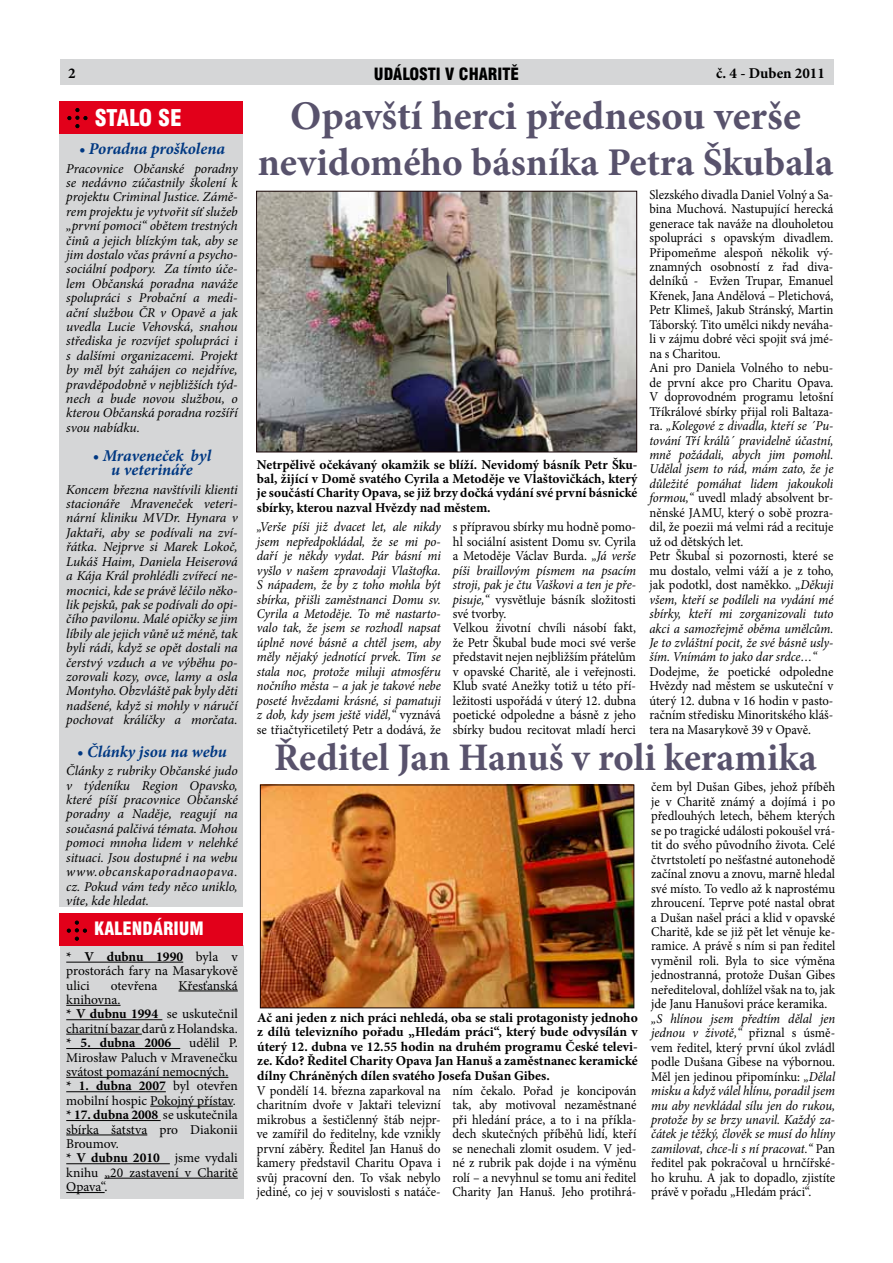
<style>
.page{position:relative;width:893px;height:1263px;background:#fff}
.page>*{position:absolute;margin:0;border:0;box-sizing:border-box;transform-origin:0 0}
.t1{font:700 40.8px "Minion Pro";color:#58526c}
.t2{font:700 39.3px "Minion Pro";color:#58526c}
.t3{font:700 39px "Minion Pro";letter-spacing:-.005em;color:#58526c}
.t4{font:900 condensed 22.5px "Swiss 721 BTCE";letter-spacing:-.02em;color:#fff}
.t5{font:900 condensed 18px "Swiss 721 BTCE";color:#fff}
.t6{font:italic 700 16.5px/14.4px "Minion Pro";letter-spacing:-.005em;color:#003882;text-align:center}
.t7{font:900 condensed 16.5px "Swiss 721 BTCE";color:#000}
.t8{font:700 15px "Minion Pro";color:#000}
.t9{font:13.5px/14.4px "Minion Pro";color:#000;text-align:justify;scale:.94 1}
.t10{font:italic 13.5px/14.4px "Minion Pro";letter-spacing:-.005em;color:#000;text-align:justify}
.t11{font:italic 13.5px/14.4px "Minion Pro";letter-spacing:-.005em;color:#000;text-align:justify;scale:.94 1}
.t12{font:700 13.5px/14.4px "Minion Pro";color:#000;text-align:justify}
.t13{font:13.5px/14.4px "Minion Pro";color:#000}
.s1{font-weight:700}
.s2{font-style:italic}
.s3{font-style:normal}
</style>
<div class="page">
<div style="left:60px;top:60px;width:773px;height:25px;background:#d5d6d7"></div>
<div style="left:60px;top:120px;width:183px;height:787px;background:#d5d6d7"></div>
<div style="left:60px;top:101px;width:183px;height:32px;background:#e2001a"></div>
<svg style="left:67px;top:108px;width:20px;height:20px"></svg>
<div style="left:60px;top:945px;width:183px;height:253px;background:#d5d6d7"></div>
<hr style="left:66px;top:962px;width:117px;height:1px;background:#000">
<hr style="left:179px;top:990px;width:59px;height:1px;background:#000">
<hr style="left:66px;top:1005px;width:55px;height:1px;background:#000">
<hr style="left:66px;top:1019px;width:96px;height:1px;background:#000">
<hr style="left:66px;top:1034px;width:76px;height:1px;background:#000">
<hr style="left:66px;top:1048px;width:114px;height:1px;background:#000">
<hr style="left:66px;top:1077px;width:162px;height:1px;background:#000">
<hr style="left:66px;top:1091px;width:100px;height:1px;background:#000">
<hr style="left:150px;top:1106px;width:83px;height:1px;background:#000">
<hr style="left:66px;top:1120px;width:95px;height:1px;background:#000">
<hr style="left:66px;top:1134px;width:81px;height:1px;background:#000">
<hr style="left:66px;top:1163px;width:104px;height:1px;background:#000">
<hr style="left:104px;top:1178px;width:134px;height:1px;background:#000">
<hr style="left:66px;top:1192px;width:39px;height:1px;background:#000">
<div style="left:59px;top:913px;width:184px;height:33px;background:#e2001a"></div>
<svg style="left:67px;top:920px;width:20px;height:21px"></svg>
<img style="left:258px;top:193px;width:377px;height:257px">
<div style="left:256px;top:191px;width:381px;height:261px;border:1px solid #160405"></div>
<img style="left:262px;top:786px;width:370px;height:220px">
<div style="left:260px;top:784px;width:374px;height:224px;border:1px solid #160405"></div>
<p class="t8" style="left:68px;top:62px;width:9px">2</p>
<p class="t7" style="left:374px;top:63px;width:147px">UDÁLOSTI V CHARITĚ</p>
<p class="t8" style="left:716px;top:62px;width:110px">č. 4 - Duben 2011</p>
<h3 class="t4" style="left:95px;top:103px;width:76px">STALO SE</h3>
<p class="t6" style="left:79px;top:141px;width:147px">• Poradna proškolena</p>
<p class="t10" style="left:66px;top:161px;width:173px">Pracovnice Občanské poradny se nedávno zúčastnily školení k projektu Criminal Justice. Zámě&shy;rem projektu je vytvořit síť služeb „první pomoci“ obětem trestných činů a jejich blízkým tak, aby se jim dostalo včas právní a psycho&shy;sociální podpory. Za tímto úče&shy;lem Občanská poradna naváže spolupráci s Probační a medi&shy;ační službou ČR v Opavě a jak uvedla Lucie Vehovská, snahou střediska je rozvíjet spolupráci i s dalšími organizacemi. Projekt by měl být zahájen co nejdříve, pravděpodobně v nejbližších týd&shy;nech a bude novou službou, o kterou Občanská poradna rozšíří svou nabídku.</p>
<p class="t6" style="left:93px;top:448px;width:120px">• Mraveneček byl u veterináře</p>
<p class="t10" style="left:66px;top:482px;width:173px">Koncem března navštívili klienti stacionáře Mraveneček veteri&shy;nární kliniku MVDr. Hynara v Jaktaři, aby se podívali na zví&shy;řátka. Nejprve si Marek Lokoč, Lukáš Haim, Daniela Heiserová a Kája Král prohlédli zvířecí ne&shy;mocnici, kde se právě léčilo něko&shy;lik pejsků, pak se podívali do opi&shy;čího pavilonu. Malé opičky se jim líbily ale jejich vůně už méně, tak byli rádi, když se opět dostali na čerstvý vzduch a ve výběhu po&shy;zorovali kozy, ovce, lamy a osla Montyho. Obzvláště pak byly děti nadšené, když si mohly v náručí pochovat králíčky a morčata.</p>
<p class="t6" style="left:77px;top:744px;width:151px">• Články jsou na webu</p>
<p class="t10" style="left:66px;top:764px;width:173px">Články z rubriky Občanské judo v týdeníku Region Opavsko, které píší pracovnice Občanské poradny a Naděje, reagují na současná palčivá témata. Mohou pomoci mnoha lidem v nelehké situaci. Jsou dostupné i na webu www.obcanskaporadnaopava. cz. Pokud vám tedy něco uniklo, víte, kde hledat.</p>
<h3 class="t5" style="left:94px;top:917px;width:111px">KALENDÁRIUM</h3>
<p class="t13" style="left:66px;top:949px;width:173px;text-align:justify"><span class="s1">* V dubnu 1990</span> byla v prostorách fary na Masarykově ulici</p>
<p class="t13" style="left:111px;top:978px;width:48px">otevřena</p>
<p class="t13" style="left:178px;top:978px;width:61px">Křesťanská</p>
<p class="t13" style="left:66px;top:992px;width:173px">knihovna.<br><span class="s1">* V dubnu 1994</span> se uskutečnil charitní bazar darů z Holandska.</p>
<p class="t12" style="left:66px;top:1035px;width:107px">* 5. dubna 2006</p>
<p class="t13" style="left:66px;top:1036px;width:173px;text-indent:123px">udělil P.<br>Mirosław Paluch v Mravenečku svátost pomazání nemocných.<br><span class="s1">* 1. dubna 2007</span> byl otevřen mobilní hospic Pokojný přístav. <span class="s1">* 17. dubna 2008</span> se uskutečnila sbírka šatstva pro Diakonii<br>Broumov.<br><span class="s1">* V dubnu 2010</span> jsme vydali knihu „20 zastavení v Charitě<br>Opava“.</p>
<h1 class="t1" style="left:290px;top:87px;width:512px">Opavští herci přednesou verše</h1>
<h2 class="t2" style="left:258px;top:135px;width:577px">nevidomého básníka Petra Škubala</h2>
<p class="t9" style="left:649px;top:187px;width:197px;text-align:left">Slezského divadla Daniel Volný a Sa&shy;bina Muchová. Nastupující herecká generace tak naváže na dlouholetou spolupráci s opavským divadlem.<br>Připomeňme alespoň několik vý&shy;znamných osobností z řad diva&shy;delníků - Evžen Trupar, Emanuel Křenek, Jana Andělová – Pletichová, Petr Klimeš, Jakub Stránský, Martin Táborský. Tito umělci nikdy neváha&shy;li v zájmu dobré věci spojit svá jmé&shy;na s Charitou.<br>Ani pro Daniela Volného to nebu&shy;de první akce pro Charitu Opava.<br>V doprovodném programu letošní Tříkrálové sbírky přijal roli Baltaza&shy;ra. <span class="s2">„Kolegové z divadla, kteří se ´Pu&shy;tování Tří králů´ pravidelně účastní, mně požádali, abych jim pomohl.<br>Udělal jsem to rád, mám zato, že je důležité pomáhat lidem jakoukoli formou,“</span> uvedl mladý absolvent br&shy;něnské JAMU, který o sobě prozra&shy;dil, že poezii má velmi rád a recituje už od dětských let.<br>Petr Škubal si pozornosti, které se mu dostalo, velmi váží a je z toho, jak podotkl, dost naměkko. <span class="s2">„Děkuji všem, kteří se podíleli na vydání mé sbírky, kteří mi zorganizovali tuto akci a samozřejmě oběma umělcům.<br>Je to zvláštní pocit, že své básně usly&shy;ším. Vnímám to jako dar srdce…“</span></p>
<p class="t9" style="left:649px;top:664px;width:197px">Dodejme, že poetické odpoledne Hvězdy nad městem se uskuteční v úterý 12. dubna v 16 hodin v pasto&shy;račním středisku Minoritského kláš&shy;tera na Masarykově 39 v Opavě.</p>
<p class="t12" style="left:257px;top:457px;width:382px">Netrpělivě očekávaný okamžik se blíží. Nevidomý básník Petr Šku&shy;bal, žijící v Domě svatého Cyrila a Metoděje ve Vlaštovičkách, který je součástí Charity Opava, se již brzy dočká vydání své první básnické sbírky, kterou nazval Hvězdy nad městem.</p>
<p class="t11" style="left:257px;top:520px;width:197px">„Verše píši již dvacet let, ale nikdy jsem nepředpokládal, že se mi po&shy;daří je někdy vydat. Pár básní mi vyšlo v našem zpravodaji Vlaštofka.<br>S nápadem, že by z toho mohla být sbírka, přišli zaměstnanci Domu sv.<br>Cyrila a Metoděje. To mě nastarto&shy;valo tak, že jsem se rozhodl napsat úplně nové básně a chtěl jsem, aby měly nějaký jednotící prvek. Tím se stala noc, protože miluji atmosféru nočního města – a jak je takové nebe poseté hvězdami krásné, si pamatuji z dob, kdy jsem ještě viděl,“ <span class="s3">vyznává se třiačtyřicetiletý Petr a dodává, že</span></p>
<p class="t9" style="left:453px;top:520px;width:196px;text-align:left">s přípravou sbírky mu hodně pomo&shy;hl sociální asistent Domu sv. Cyrila a Metoděje Václav Burda. <span class="s2">„Já verše píši braillovým písmem na psacím stroji, pak je čtu Vaškovi a ten je pře&shy;pisuje,“</span> vysvětluje básník složitosti své tvorby.<br>Velkou životní chvíli násobí fakt, že Petr Škubal bude moci své verše představit nejen nejbližším přátelům v opavské Charitě, ale i veřejnosti.<br>Klub svaté Anežky totiž u této pří&shy;ležitosti uspořádá v úterý 12. dubna poetické odpoledne a básně z jeho sbírky budou recitovat mladí herci</p>
<h3 class="t3" style="left:274px;top:730px;width:544px">Ředitel Jan Hanuš v roli keramika</h3>
<p class="t12" style="left:257px;top:1010px;width:382px">Ač ani jeden z nich práci nehledá, oba se stali protagonisty jednoho z dílů televizního pořadu „Hledám práci“, který bude odvysílán v úterý 12. dubna ve 12.55 hodin na druhém programu České televi&shy;ze. Kdo? Ředitel Charity Opava Jan Hanuš a zaměstnanec keramické dílny Chráněných dílen svatého Josefa Dušan Gibes.</p>
<p class="t9" style="left:257px;top:1083px;width:197px">V pondělí 14. března zaparkoval na charitním dvoře v Jaktaři televizní mikrobus a šestičlenný štáb nejpr&shy;ve zamířil do ředitelny, kde vznikly první záběry. Ředitel Jan Hanuš do kamery představil Charitu Opava i svůj pracovní den. To však nebylo jediné, co jej v souvislosti s natáče-</p>
<p class="t9" style="left:452px;top:1083px;width:197px">ním čekalo. Pořad je koncipován tak, aby motivoval nezaměstnané při hledání práce, a to i na příkla&shy;dech skutečných příběhů lidí, kteří se nenechali zlomit osudem. V jed&shy;né z rubrik pak dojde i na výměnu rolí – a nevyhnul se tomu ani ředitel Charity Jan Hanuš. Jeho protihrá-</p>
<p class="t9" style="left:651px;top:780px;width:197px">čem byl Dušan Gibes, jehož příběh je v Charitě známý a dojímá i po předlouhých letech, během kterých se po tragické události pokoušel vrá&shy;tit do svého původního života. Celé čtvrtstoletí po nešťastné autonehodě začínal znovu a znovu, marně hledal své místo. To vedlo až k naprostému zhroucení. Teprve poté nastal obrat a Dušan našel práci a klid v opavské Charitě, kde se již pět let věnuje ke&shy;ramice. A právě s ním si pan ředitel vyměnil roli. Byla to sice výměna jednostranná, protože Dušan Gibes neřediteloval, dohlížel však na to, jak jde Janu Hanušovi práce keramika.</p>
<p class="t11" style="left:651px;top:1011px;width:197px">„S hlínou jsem předtím dělal jen jednou v životě,“ <span class="s3">přiznal s úsmě&shy;vem ředitel, který první úkol zvládl podle Dušana Gibese na výbornou.<br>Měl jen jedinou připomínku:</span> „Dělal misku a když válel hlínu, poradil jsem mu aby nevkládal sílu jen do rukou, protože by se brzy unavil. Každý za&shy;čátek je těžký, člověk se musí do hlíny zamilovat, chce-li s ní pracovat.“ <span class="s3">Pan ředitel pak pokračoval u hrnčířské&shy;ho kruhu. A jak to dopadlo, zjistíte právě v pořadu „Hledám práci“.</span></p>
</div>
